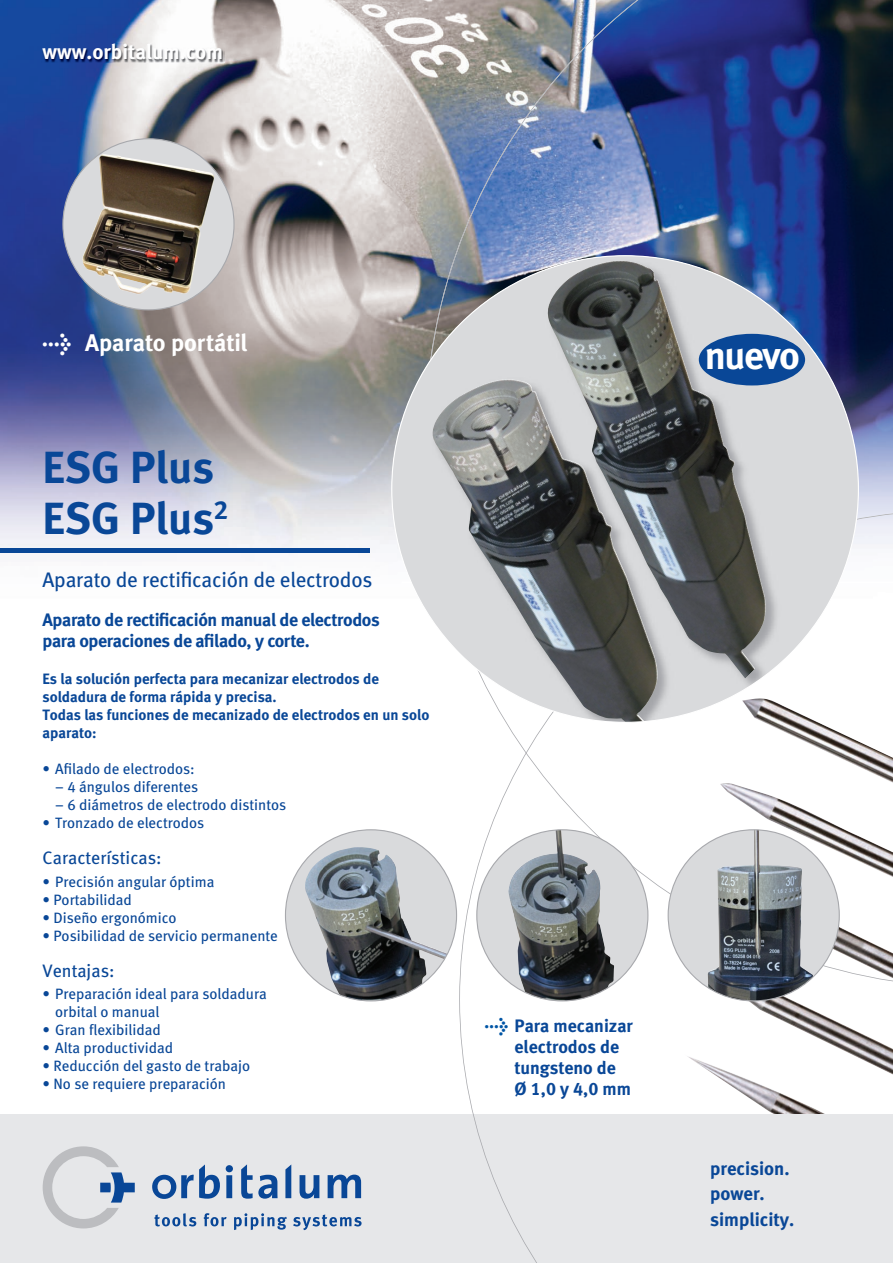
<style>
.page{position:relative;width:893px;height:1263px;background:#fff}
.page>*{position:absolute;margin:0;border:0;box-sizing:border-box;transform-origin:0 0}
.t1{font:45px/51px "Meta Bold LF";color:#094797}
.t2{font:39px "Meta Bold LF";letter-spacing:-.04em;color:#fff}
.t3{font:24px "Meta Bold LF";letter-spacing:-.005em;color:#fff}
.t4{font:21px "Meta Book LF";letter-spacing:-.01em;color:#094797}
.t5{font:21px "Meta Bold LF";color:#fff}
.t6{font:18.75px/25.5px "Meta Bold LF";color:#094797}
.t7{font:18px/21px "Meta Bold LF";letter-spacing:-.02em;color:#094797}
.t8{font:18px/21px "Meta Bold LF";color:#094797}
.t9{font:18px "Meta Book LF";color:#094797}
.t10{font:15px/18px "Meta Book LF";color:#094797}
.t11{font:15px/18px "Meta Bold LF";color:#094797}
.s1{font-family:"Meta Bold Expert"}
.s2{font-family:"Meta Bold Expert";font-size:19.5px;color:#0155a5}
</style>
<div class="page">
<img style="left:0;top:0;width:425px;height:549px">
<img style="left:425px;top:0;width:468px;height:916px">
<div style="left:0;top:1114px;width:893px;height:149px;background:#e6e7e9"></div>
<svg style="left:459px;top:510px;width:434px;height:753px"></svg>
<hr style="left:0;top:549px;width:370px;height:4px;background:#094797">
<svg style="left:154px;top:1213px;width:42px;height:13px"></svg>
<svg style="left:204px;top:1213px;width:23px;height:13px"></svg>
<svg style="left:234px;top:1213px;width:53px;height:17px"></svg>
<svg style="left:293px;top:1214px;width:69px;height:16px"></svg>
<svg style="left:226px;top:1165px;width:7px;height:33px"></svg>
<svg style="left:241px;top:1164px;width:37px;height:35px"></svg>
<svg style="left:285px;top:1165px;width:6px;height:33px"></svg>
<svg style="left:152px;top:1164px;width:68px;height:35px"></svg>
<svg style="left:300px;top:1175px;width:19px;height:24px"></svg>
<svg style="left:328px;top:1174px;width:33px;height:24px"></svg>
<svg style="left:43px;top:1146px;width:92px;height:82px"></svg>
<img style="left:42px;top:43px;width:183px;height:20px">
<svg style="left:62px;top:138px;width:173px;height:172px;background:#8c8989"></svg>
<svg style="left:285px;top:829px;width:172px;height:172px"></svg>
<svg style="left:391px;top:255px;width:468px;height:468px;background:#9b9ea3"></svg>
<svg style="left:476px;top:829px;width:172px;height:172px"></svg>
<svg style="left:668px;top:829px;width:172px;height:172px"></svg>
<div style="left:699px;top:334px;width:106px;height:51px;background:#094797;border-radius:50%"></div>
<h3 class="t5" style="left:43px;top:39px;width:182px">www.orbitalum.com</h3>
<h3 class="t3" style="left:43px;top:327px;width:206px"><span class="s1">l</span> Aparato portátil</h3>
<h1 class="t1" style="left:43px;top:440px;width:188px">ESG Plus<br>ESG Plus<sup>2</sup></h1>
<h3 class="t4" style="left:43px;top:566px;width:331px">Aparato de rectificación de electrodos</h3>
<p class="t7" style="left:43px;top:608px;width:339px">Aparato de rectificación manual de electrodos para operaciones de afilado, y corte.</p>
<p class="t11" style="left:43px;top:670px;width:388px">Es la solución perfecta para mecanizar electrodos de soldadura de forma rápida y precisa.<br>Todas las funciones de mecanizado de electrodos en un solo aparato:</p>
<p class="t10" style="left:43px;top:760px;width:154px">• Afilado de electrodos:</p>
<p class="t10" style="left:55px;top:778px;width:145px">– 4 ángulos diferentes</p>
<p class="t10" style="left:55px;top:796px;width:232px">– 6 diámetros de electrodo distintos</p>
<p class="t10" style="left:43px;top:814px;width:163px">• Tronzado de electrodos</p>
<p class="t9" style="left:43px;top:847px;width:121px">Características:</p>
<p class="t10" style="left:43px;top:872px;width:173px">• Precisión angular óptima</p>
<p class="t10" style="left:43px;top:890px;width:91px">• Portabilidad</p>
<p class="t10" style="left:43px;top:908px;width:136px">• Diseño ergonómico</p>
<p class="t10" style="left:43px;top:926px;width:237px">• Posibilidad de servicio permanente</p>
<p class="t9" style="left:43px;top:959px;width:74px">Ventajas:</p>
<p class="t10" style="left:55px;top:984px;width:213px;text-indent:-13px">• Preparación ideal para soldadura orbital o manual</p>
<p class="t10" style="left:43px;top:1020px;width:120px">• Gran flexibilidad</p>
<p class="t10" style="left:43px;top:1038px;width:132px">• Alta productividad</p>
<p class="t10" style="left:43px;top:1056px;width:209px">• Reducción del gasto de trabajo</p>
<p class="t10" style="left:43px;top:1074px;width:185px">• No se requiere preparación</p>
<p class="t8" style="left:514px;top:1015px;width:120px;text-indent:-30px"><span class="s2">l</span> Para mecanizar electrodos de tungsteno de<br>Ø 1,0 y 4,0 mm</p>
<h2 class="t2" style="left:705px;top:331px;width:97px">nuevo</h2>
<p class="t6" style="left:710px;top:1155px;width:86px">precision. power. simplicity.</p>
</div>
